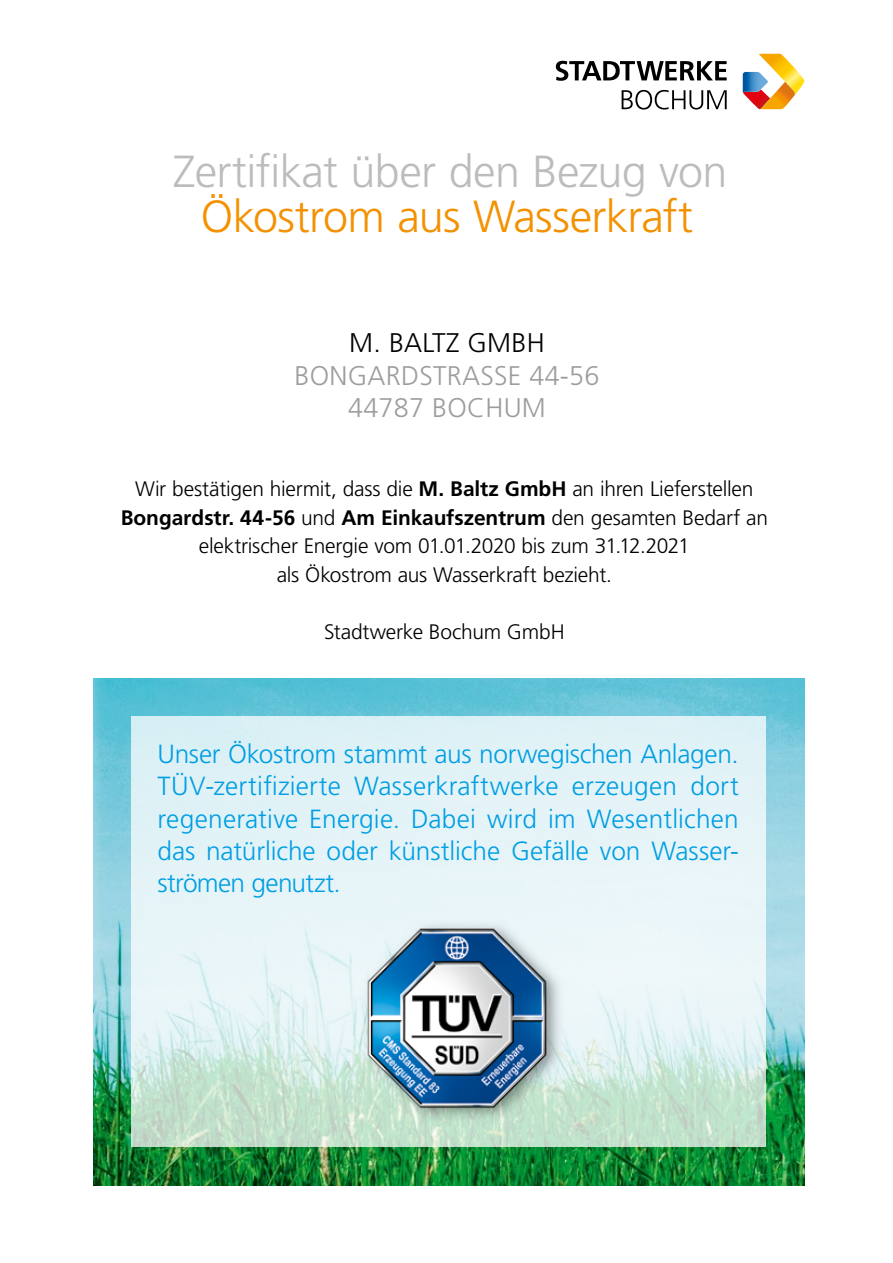
<style>
.page{position:relative;width:893px;height:1263px;background:#fff}
.page>*{position:absolute;margin:0;border:0;box-sizing:border-box;transform-origin:0 0}
.t1{font:300 45px "Frutiger LT Std";letter-spacing:-.015em;color:#bbbcbd}
.t2{font:300 45px "Frutiger LT Std";letter-spacing:-.015em;color:#f39100}
.t3{font:300 27px/32.4px "Frutiger LT Std";letter-spacing:.01em;color:#9c9d9d;text-align:center}
.t4{font:300 27px "Frutiger LT Std";letter-spacing:.01em;color:#000}
.t5{font:300 26.25px/32.2px "Frutiger LT Std";letter-spacing:-.005em;color:#009ee3;text-align:justify}
.t6{font:300 21px/28.5px "Frutiger LT Std";letter-spacing:-.01em;color:#000;text-align:center}
.s1{font-weight:700}
</style>
<div class="page">
<img style="left:94px;top:678px;width:711px;height:507px">
<svg style="left:131px;top:716px;width:634px;height:431px;background:#def0ef"></svg>
<svg style="left:743px;top:54px;width:62px;height:55px"></svg>
<svg style="left:622px;top:90px;width:105px;height:20px"></svg>
<svg style="left:556px;top:61px;width:171px;height:20px"></svg>
<img style="left:358px;top:921px;width:208px;height:204px">
<img style="left:368px;top:929px;width:177px;height:177px">
<h1 class="t1" style="left:173px;top:146px;width:556px">Zertifikat über den Bezug von</h1>
<h1 class="t2" style="left:201px;top:191px;width:494px">Ökostrom aus Wasserkraft</h1>
<p class="t4" style="left:349px;top:328px;width:197px">M. BALTZ GMBH</p>
<p class="t3" style="left:295px;top:359px;width:306px">BONGARDSTRASSE 44-56<br>44787 BOCHUM</p>
<p class="t6" style="left:121px;top:475px;width:649px">Wir bestätigen hiermit, dass die <span class="s1">M. Baltz GmbH</span> an ihren Lieferstellen <span class="s1">Bongardstr. 44-56</span> und <span class="s1">Am Einkaufszentrum</span> den gesamten Bedarf an elektrischer Energie vom 01.01.2020 bis zum 31.12.2021<br>als Ökostrom aus Wasserkraft bezieht.</p>
<p class="t6" style="left:324px;top:618px;width:242px">Stadtwerke Bochum GmbH</p>
<p class="t5" style="left:158px;top:738px;width:583px">Unser Ökostrom stammt aus norwegischen Anlagen.<br>TÜV-zertifizierte Wasserkraftwerke erzeugen dort regenerative Energie. Dabei wird im Wesentlichen das natürliche oder künstliche Gefälle von Wasser&shy;strömen genutzt.</p>
</div>
